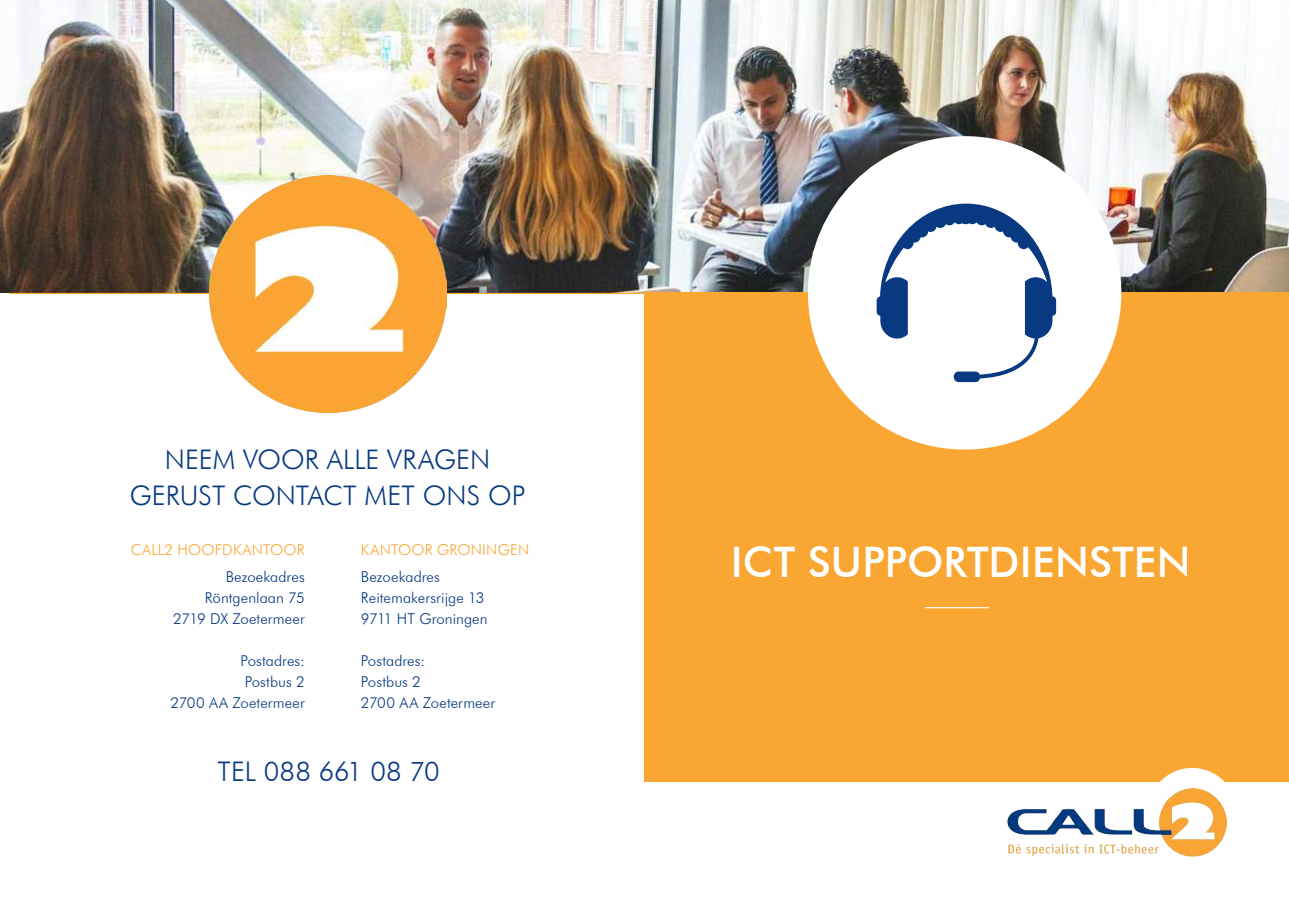
<style>
.page{position:relative;width:1289px;height:919px;background:#fff}
.page>*{position:absolute;margin:0;border:0;box-sizing:border-box;transform-origin:0 0}
.t1{font:500 42px "Futura BT";letter-spacing:.005em;color:#fff}
.t2{font:300 27px/36px "Futura BT";color:#083981;text-align:center}
.t3{font:300 15px/21px "Futura BT";letter-spacing:.005em;color:#083981;text-align:right}
.t4{font:300 15px "Futura BT";letter-spacing:.015em;color:#faa633}
</style>
<div class="page">
<img style="left:0;top:0;width:1288px;height:293px">
<div style="left:644px;top:293px;width:644px;height:625px;background:#faa633"></div>
<div style="left:808px;top:136px;width:313px;height:313px;background:#fff;border-radius:50%"></div>
<hr style="left:924px;top:607px;width:64px;height:1px;background:#fff">
<div style="left:638px;top:782px;width:650px;height:136px;background:#fff"></div>
<div style="left:1147px;top:767px;width:89px;height:90px;background:#fff;border-radius:50%"></div>
<img style="left:1007px;top:788px;width:219px;height:68px">
<svg style="left:876px;top:204px;width:180px;height:178px"></svg>
<hr style="left:10px;top:293px;width:634px;height:1px;background:#faa633">
<img style="left:209px;top:175px;width:237px;height:237px">
<h2 class="t2" style="left:130px;top:441px;width:397px">NEEM VOOR ALLE VRAGEN<br>GERUST CONTACT MET ONS OP</h2>
<p class="t4" style="left:131px;top:540px;width:175px">CALL2 HOOFDKANTOOR</p>
<p class="t3" style="left:173px;top:566px;width:133px">Bezoekadres<br>Röntgenlaan 75<br>2719 DX Zoetermeer</p>
<p class="t3" style="left:170px;top:650px;width:136px">Postadres:<br>Postbus 2<br>2700 AA Zoetermeer</p>
<p class="t4" style="left:361px;top:540px;width:170px">KANTOOR GRONINGEN</p>
<p class="t3" style="left:361px;top:566px;width:128px;text-align:left">Bezoekadres<br>Reitemakersrijge 13<br>9711 HT Groningen</p>
<p class="t3" style="left:361px;top:650px;width:136px;text-align:left">Postadres:<br>Postbus 2<br>2700 AA Zoetermeer</p>
<h2 class="t2" style="left:218px;top:753px;width:223px">TEL 088 661 08 70</h2>
<h1 class="t1" style="left:731px;top:536px;width:461px">ICT SUPPORTDIENSTEN</h1>
</div>
